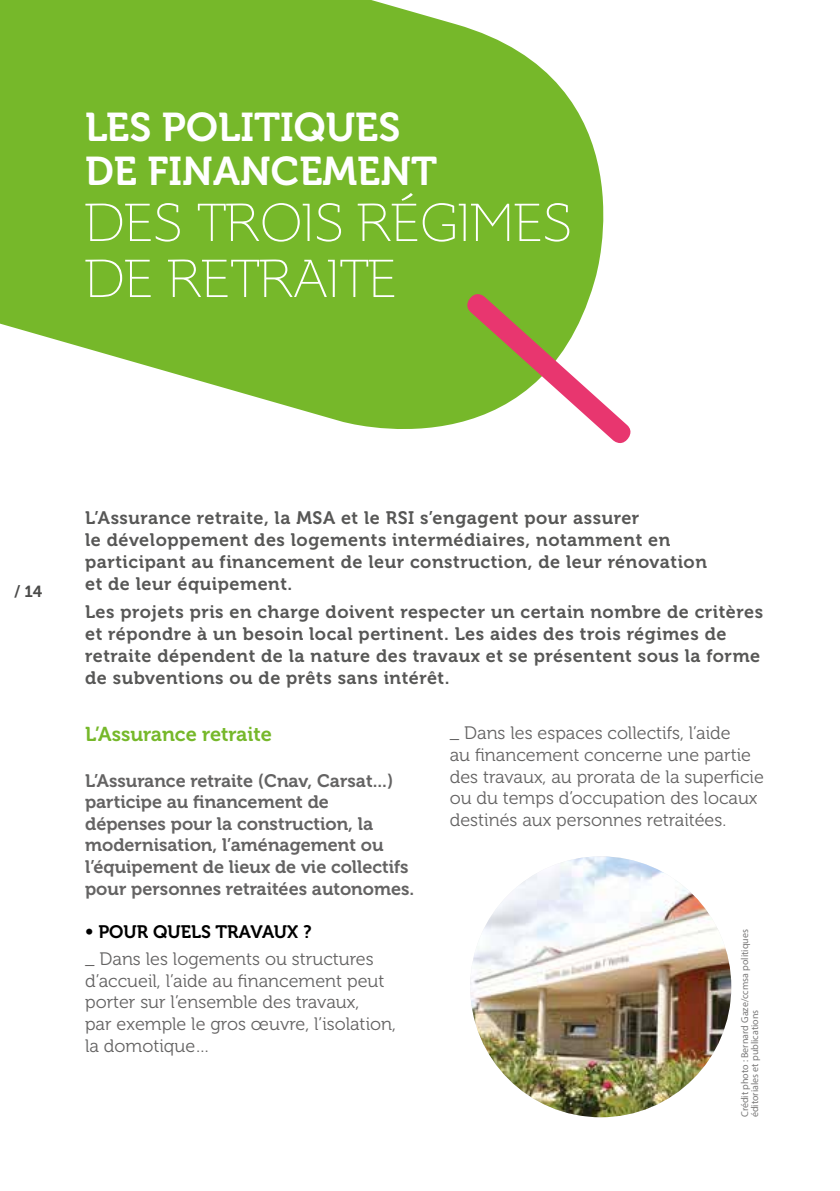
<style>
.page{position:relative;width:840px;height:1191px;background:#fff}
.page>*{position:absolute;margin:0;border:0;box-sizing:border-box;transform-origin:0 0}
.t1{font:56px/56px "Supra Thin Demiserif";letter-spacing:.01em;color:#fff}
.t2{font:40px/44px "Museo 700";color:#fff}
.t3{font:20px "Museo 700";color:#76b82a}
.t4{font:18px/22px "Museo 700";letter-spacing:.03em;color:#575756}
.t5{font:18px/21.6px "Museo 300";color:#646363}
.t6{font:18px/21.6px "Museo 700";color:#646363}
.t7{font:18px "Museo 700";color:#000}
.t8{font:16px "Museo 700";color:#4a4a49}
.t9{font:10px/10px "Myriad Pro";color:#7c7b7b}
</style>
<div class="page">
<svg style="left:0;top:0;width:604px;height:429px;background:#88c146"></svg>
<svg style="left:463px;top:290px;width:168px;height:153px"></svg>
<img style="left:470px;top:856px;width:260px;height:261px;border-radius:130px">
<h2 class="t2" style="left:85px;top:106px;width:353px">Les politiques de financement</h2>
<h1 class="t1" style="left:85px;top:194px;width:33px">DES</h1>
<h1 class="t1" style="left:196px;top:194px;width:60px">TROIS</h1>
<h1 class="t1" style="left:85px;top:194px;width:458px;text-indent:272px">RÉGIMES<br>DE RETRAI TE</h1>
<p class="t8" style="left:14px;top:582px;width:29px">/ 14</p>
<p class="t4" style="left:85px;top:507px;width:623px;text-indent:335px">s’engagent pour assurer<br>le développement des logements intermédiaires, notamment en participant au financement de leur construction, de leur rénovation et de leur équipement.</p>
<p class="t4" style="left:85px;top:600px;width:679px">Les projets pris en charge doivent respecter un certain nombre de critères et répondre à un besoin local pertinent. Les aides des trois régimes de retraite dépendent de la nature des travaux et se présentent sous la forme de subventions ou de prêts sans intérêt.</p>
<p class="t3" style="left:85px;top:723px;width:188px">L’Assurance retraite</p>
<p class="t6" style="left:85px;top:769px;width:330px">L’Assurance retraite (Cnav, Carsat...) participe au financement de dépenses pour la construction, la modernisation, l’aménagement ou l’équipement de lieux de vie collectifs pour personnes retraitées autonomes.</p>
<p class="t7" style="left:85px;top:921px;width:228px">• Pour quels travaux ?</p>
<p class="t5" style="left:85px;top:948px;width:312px">_ Dans les logements ou structures d’accueil, l’aide au financement peut porter sur l’ensemble des travaux,<br>par exemple le gros œuvre, l’isolation, la domotique…</p>
<p class="t4" style="left:85px;top:507px;width:225px">L’Assurance retraite, la MSA</p>
<p class="t4" style="left:341px;top:507px;width:55px">et le RSI</p>
<p class="t5" style="left:449px;top:723px;width:315px">_ Dans les espaces collectifs, l’aide<br>au financement concerne une partie des travaux, au prorata de la superficie ou du temps d’occupation des locaux destinés aux personnes retraitées.</p>
<p class="t9" style="left:739px;top:1117px;width:190px;rotate:-90deg">Crédit photo : Bernard Gaze/ccmsa politiques éditoriales et publications</p>
</div>
